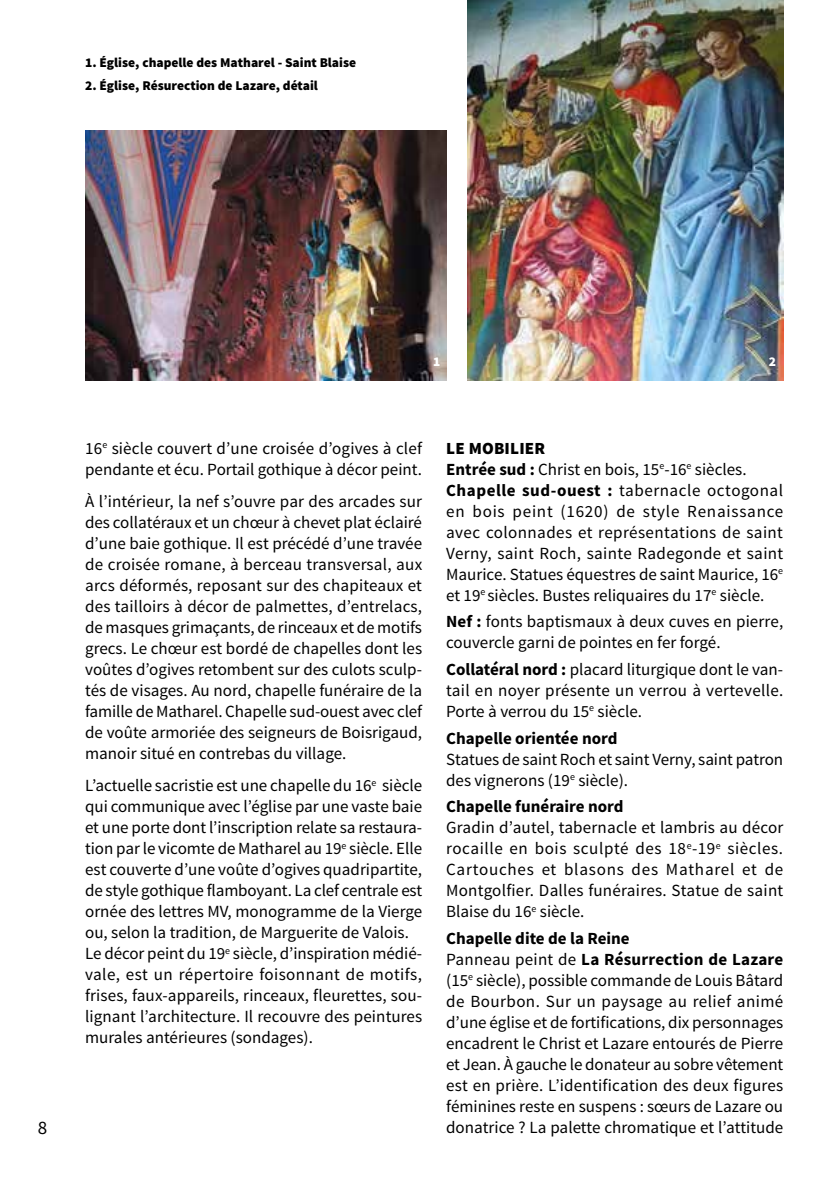
<style>
.page{position:relative;width:840px;height:1191px;background:#fff}
.page>*{position:absolute;margin:0;border:0;box-sizing:border-box;transform-origin:0 0}
.t1{font:19px "Source Sans Pro";color:#000}
.t2{font:17px/21px "Source Sans Pro";color:#000}
.t3{font:700 17px "Source Sans Pro";color:#000}
.t4{font:900 13.4px "Source Sans Pro";color:#000}
.t5{font:900 13.4px "Source Sans Pro";color:#fff}
.s1{font-weight:900}
.s2{font-weight:700}
</style>
<div class="page">
<img style="left:85px;top:130px;width:361px;height:250px">
<img style="left:467px;top:0;width:315px;height:381px">
<p class="t4" style="left:85px;top:54px;width:272px">1. Église, chapelle des Matharel - Saint Blaise</p>
<p class="t4" style="left:85px;top:77px;width:234px">2. Église, Résurection de Lazare, détail</p>
<p class="t5" style="left:433px;top:353px;width:9px">1</p>
<p class="t5" style="left:768px;top:353px;width:9px">2</p>
<p class="t2" style="left:85px;top:438px;width:338px">16<sup>e</sup> siècle couvert d’une croisée d’ogives à clef pendante et écu. Portail gothique à décor peint.</p>
<p class="t2" style="left:85px;top:491px;width:338px;text-align:justify">À l’intérieur, la nef s’ouvre par des arcades sur des collatéraux et un chœur à chevet plat éclairé d’une baie gothique. Il est précédé d’une travée de croisée romane, à berceau transversal, aux arcs déformés, reposant sur des chapiteaux et des tailloirs à décor de palmettes, d’entrelacs, de masques grimaçants, de rinceaux et de motifs grecs. Le chœur est bordé de chapelles dont les voûtes d’ogives retombent sur des culots sculp&shy;tés de visages. Au nord, chapelle funéraire de la famille de Matharel. Chapelle sud-ouest avec clef de voûte armoriée des seigneurs de Boisrigaud, manoir situé en contrebas du village.</p>
<p class="t2" style="left:85px;top:775px;width:338px">L’actuelle sacristie est une chapelle du 16<sup>e</sup> siècle qui communique avec l’église par une vaste baie et une porte dont l’inscription relate sa restaura&shy;tion par le vicomte de Matharel au 19<sup>e</sup> siècle. Elle est couverte d’une voûte d’ogives quadripartite, de style gothique flamboyant. La clef centrale est ornée des lettres MV, monogramme de la Vierge ou, selon la tradition, de Marguerite de Valois.<br>Le décor peint du 19<sup>e</sup> siècle, d’inspiration médié&shy;vale, est un répertoire foisonnant de motifs, frises, faux-appareils, rinceaux, fleurettes, sou&shy;lignant l’architecture. Il recouvre des peintures murales antérieures (sondages).</p>
<p class="t2" style="left:446px;top:438px;width:338px"><span class="s1">LE MOBILIER<br></span><span class="s2">Entrée sud :</span> Christ en bois, 15<sup>e</sup>-16<sup>e</sup> siècles.<br><span class="s2">Chapelle sud-ouest :</span> tabernacle octogonal en bois peint (1620) de style Renaissance avec colonnades et représentations de saint Verny, saint Roch, sainte Radegonde et saint Maurice. Statues équestres de saint Maurice, 16<sup>e </sup>et 19<sup>e</sup> siècles. Bustes reliquaires du 17<sup>e</sup> siècle.</p>
<p class="t2" style="left:446px;top:611px;width:338px"><span class="s2">Nef :</span> fonts baptismaux à deux cuves en pierre, couvercle garni de pointes en fer forgé.</p>
<p class="t2" style="left:446px;top:659px;width:338px;text-align:justify"><span class="s2">Collatéral nord :</span> placard liturgique dont le van&shy;tail en noyer présente un verrou à vertevelle.<br>Porte à verrou du 15<sup>e</sup> siècle.</p>
<p class="t3" style="left:446px;top:726px;width:173px">Chapelle orientée nord</p>
<p class="t2" style="left:446px;top:749px;width:338px">Statues de saint Roch et saint Verny, saint patron des vignerons (19<sup>e</sup> siècle).</p>
<p class="t3" style="left:446px;top:795px;width:179px">Chapelle funéraire nord</p>
<p class="t2" style="left:446px;top:817px;width:338px;text-align:justify">Gradin d’autel, tabernacle et lambris au décor rocaille en bois sculpté des 18<sup>e</sup>-19<sup>e</sup> siècles.<br>Cartouches et blasons des Matharel et de Montgolfier. Dalles funéraires. Statue de saint Blaise du 16<sup>e</sup> siècle.</p>
<p class="t2" style="left:446px;top:928px;width:338px"><span class="s2">Chapelle dite de la Reine<br></span>Panneau peint de <span class="s2">La Résurrection de Lazare </span>(15<sup>e</sup> siècle), possible commande de Louis Bâtard de Bourbon. Sur un paysage au relief animé d’une église et de fortifications, dix personnages encadrent le Christ et Lazare entourés de Pierre et Jean. À gauche le donateur au sobre vêtement est en prière. L’identification des deux figures féminines reste en suspens : sœurs de Lazare ou</p>
<p class="t1" style="left:38px;top:1116px;width:11px">8</p>
<p class="t2" style="left:446px;top:1117px;width:338px">donatrice ? La palette chromatique et l’attitude</p>
</div>
